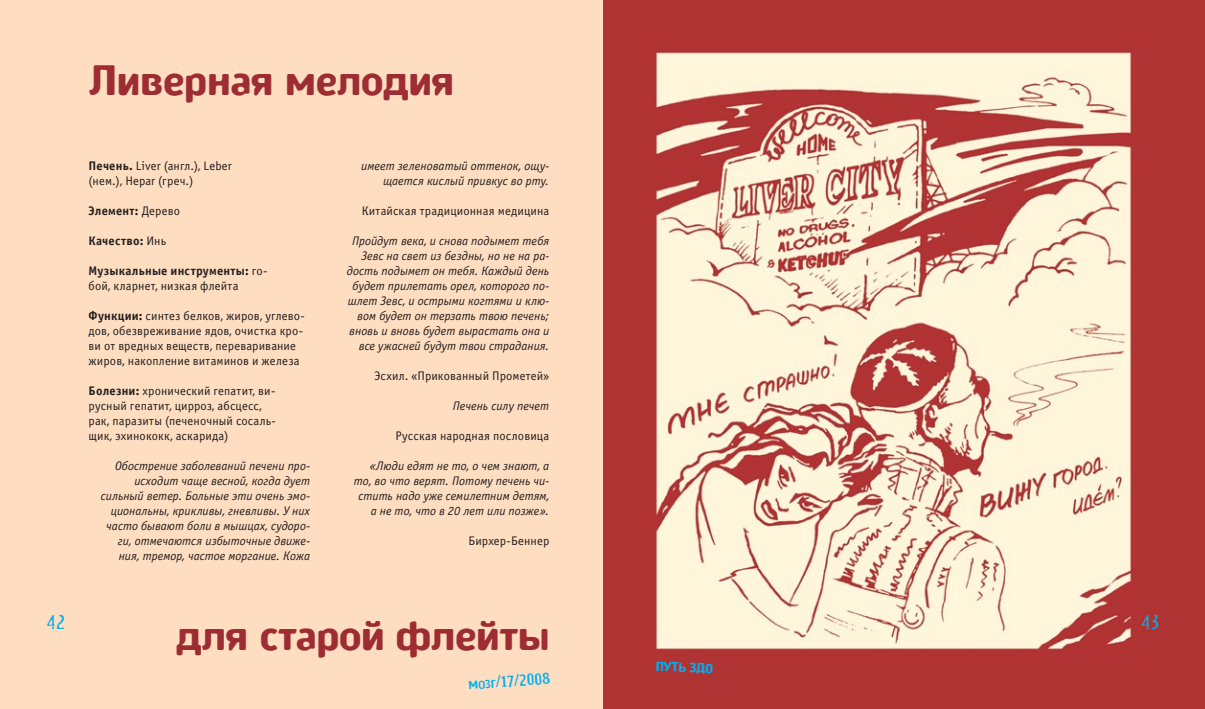
<style>
.page{position:relative;width:1205px;height:709px;background:#fff}
.page>*{position:absolute;margin:0;border:0;box-sizing:border-box;transform-origin:0 0}
.t1{font:700 40px "SC Amofobia C";letter-spacing:.01em;color:#9d2d33}
.t2{font:18.75px "SC Amofobia Rain C";color:#00aeef}
.t3{font:15px "SC Amofobia C";color:#00aeef}
.t4{font:italic 12.5px/15px "Officina Sans C";color:#231f20;text-align:right}
.t5{font:12.5px/15px "Officina Sans C";letter-spacing:.01em;color:#231f20}
.t6{font:700 12.5px "Officina Sans C";letter-spacing:.015em;color:#231f20}
.t7{font:700 12.5px "SC Amofobia C";color:#00aeef}
.s1{font-weight:700}
.s2{font-weight:400}
</style>
<div class="page">
<div style="left:602px;top:0;width:603px;height:709px;background:#b03333"></div>
<img style="left:655px;top:51px;width:477px;height:599px">
<div style="left:0;top:0;width:602px;height:709px;background:#feddc0"></div>
<h2 class="t2" style="left:47px;top:611px;width:20px">42</h2>
<h1 class="t1" style="left:90px;top:58px;width:365px">Ливерная мелодия</h1>
<p class="t5" style="left:89px;top:159px;width:145px"><span class="s1">Печень.</span> Liver (англ.), Leber (нем.), Hepar (греч.)</p>
<p class="t6" style="left:89px;top:204px;width:93px">Элемент: <span class="s2">Дерево</span></p>
<p class="t6" style="left:89px;top:234px;width:79px">Качество: <span class="s2">Инь</span></p>
<p class="t5" style="left:89px;top:264px;width:180px"><span class="s1">Музыкальные инструменты:</span> го&shy;бой, кларнет, низкая флейта</p>
<p class="t5" style="left:89px;top:309px;width:218px"><span class="s1">Функции:</span> синтез белков, жиров, углево&shy;дов, обезвреживание ядов, очистка кро&shy;ви от вредных веществ, переваривание жиров, накопление витаминов и железа</p>
<p class="t5" style="left:89px;top:384px;width:189px"><span class="s1">Болезни:</span> хронический гепатит, ви&shy;русный гепатит, цирроз, абсцесс, рак, паразиты (печеночный сосаль&shy;щик, эхинококк, аскарида)</p>
<p class="t4" style="left:101px;top:459px;width:211px">Обострение заболеваний печени про&shy;исходит чаще весной, когда дует сильный ветер. Больные эти очень эмо&shy;циональны, крикливы, гневливы. У них часто бывают боли в мышцах, судоро&shy;ги, отмечаются избыточные движе&shy;ния, тремор, частое моргание. Кожа</p>
<p class="t4" style="left:361px;top:159px;width:190px">имеет зеленоватый оттенок, ощу&shy;щается кислый привкус во рту.</p>
<p class="t5" style="left:362px;top:204px;width:189px">Китайская традиционная медицина</p>
<p class="t4" style="left:347px;top:234px;width:204px">Пройдут века, и снова подымет тебя Зевс на свет из бездны, но не на ра&shy;дость подымет он тебя. Каждый день будет прилетать орел, которого по&shy;шлет Зевс, и острыми когтями и клю&shy;вом будет он терзать твою печень; вновь и вновь будет вырастать она и все ужасней будут твои страдания.</p>
<p class="t5" style="left:374px;top:369px;width:176px">Эсхил. «Прикованный Прометей»</p>
<p class="t4" style="left:453px;top:399px;width:98px">Печень силу печет</p>
<p class="t5" style="left:395px;top:429px;width:155px">Русская народная пословица</p>
<p class="t4" style="left:354px;top:459px;width:197px">«Люди едят не то, о чем знают, а то, во что верят. Потому печень чи&shy;стить надо уже семилетним детям, а не то, что в 20 лет или позже».</p>
<p class="t5" style="left:468px;top:534px;width:82px">Бирхер-Беннер</p>
<h1 class="t1" style="left:177px;top:613px;width:374px">для старой флейты</h1>
<p class="t3" style="left:468px;top:675px;width:83px;rotate:-4deg">мозг/17/2008</p>
<p class="t7" style="left:656px;top:659px;width:58px;rotate:2deg">ПУТЬ ЗДО</p>
<h2 class="t2" style="left:1141px;top:612px;width:20px">43</h2>
</div>
